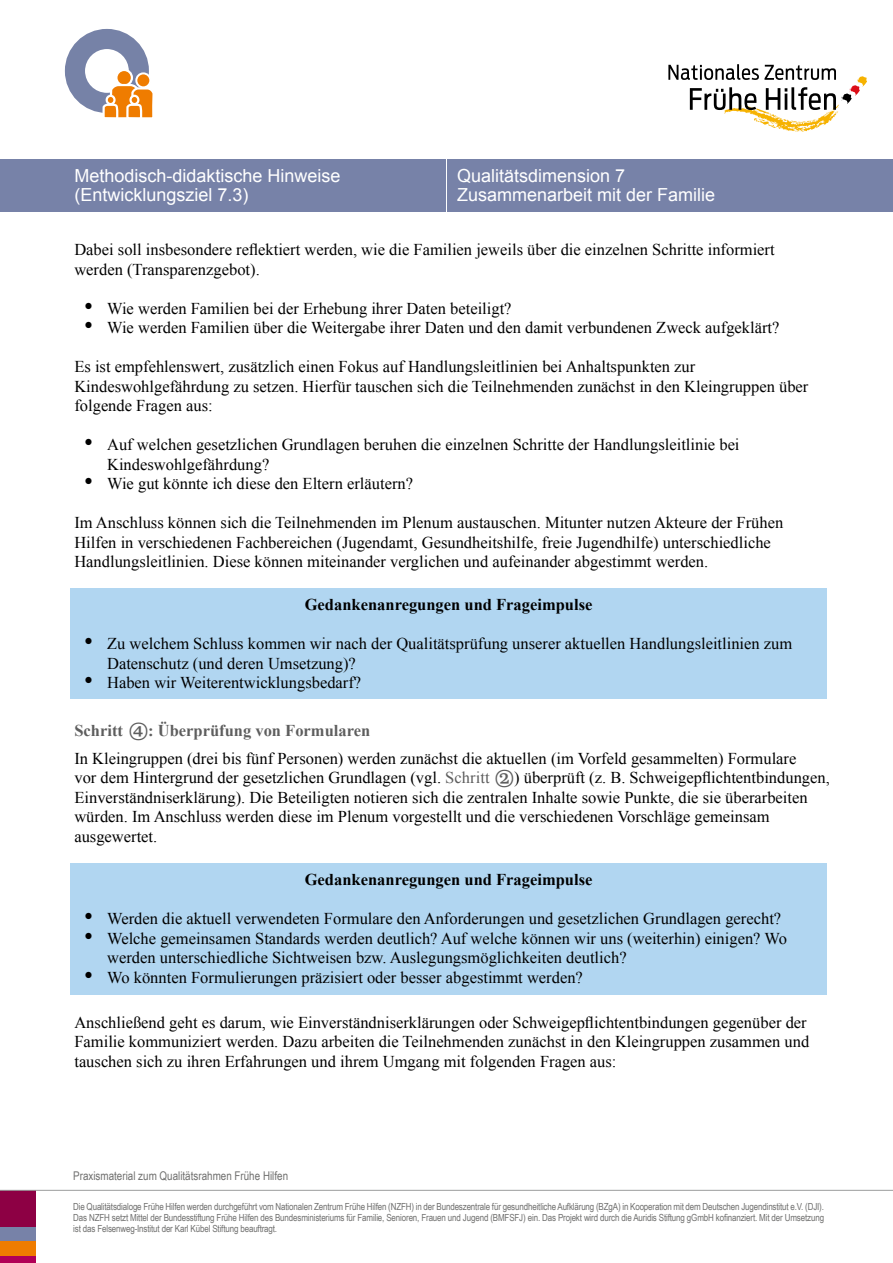
<style>
.page{position:relative;width:893px;height:1263px;background:#fff}
.page>*{position:absolute;margin:0;border:0;box-sizing:border-box;transform-origin:0 0}
.t1{font:18px/19.5px "Arial";color:#fff}
.p_Fließtext{font:16.5px/19.5px "Times New Roman";color:#000}
.t2{font:700 16.5px "Times New Roman";color:#000}
.t3{font:700 16.5px "Times New Roman";color:#5e5e5e}
.t4{font:12px "Arial Narrow";color:#6f6f6e}
.t5{font:9.75px/11.2px "Arial Narrow";letter-spacing:-.015em;color:#6f6f6e;text-align:justify}
.s1{font-family:"Abril Text Lt";font-weight:400;font-size:28.5px}
.s2{color:#5e5e5e}
.s3{font-family:"Abril Text Lt";font-size:28.2px;color:#5e5e5e}
</style>
<div class="page">
<div style="left:0;top:1255px;width:35px;height:8px;background:#b10057"></div>
<div style="left:0;top:1191px;width:35px;height:36px;background:#8d0044"></div>
<div style="left:0;top:1227px;width:35px;height:14px;background:#7782a8"></div>
<div style="left:0;top:1241px;width:35px;height:14px;background:#ef7c00"></div>
<div style="left:0;top:159px;width:893px;height:53px;background:#7782a8"></div>
<hr style="left:446px;top:147px;width:1px;height:74px;background:#fff">
<hr style="left:0;top:1190px;width:893px;height:1px;background:#9c9d9d">
<svg style="left:668px;top:64px;width:199px;height:68px"></svg>
<div style="left:65px;top:29px;width:84px;height:84px;border:20px solid #7682a7;border-radius:50%"></div>
<div style="left:116px;top:70px;width:16px;height:15px;background:#ef7c00;border-radius:50%"></div>
<div style="left:115px;top:69px;width:18px;height:18px;border:2px solid #fff;border-radius:50%"></div>
<div style="left:136px;top:73px;width:14px;height:14px;background:#ef7c00;border-radius:50%"></div>
<div style="left:135px;top:72px;width:16px;height:16px;border:2px solid #fff;border-radius:50%"></div>
<svg style="left:101px;top:82px;width:52px;height:36px"></svg>
<div style="left:70px;top:588px;width:757px;height:111px;background:#b1d6f1"></div>
<div style="left:70px;top:863px;width:757px;height:132px;background:#b1d6f1"></div>
<p class="t1" style="left:74px;top:166px;width:268px">Methodisch-didaktische Hinweise (Entwicklungsziel 7.3)</p>
<p class="t1" style="left:457px;top:166px;width:260px">Qualitätsdimension 7<br>Zusammenarbeit mit der Familie</p>
<p class="p_Fließtext" style="left:74px;top:240px;width:702px">Dabei soll insbesondere reflektiert werden, wie die Familien jeweils über die einzelnen Schritte informiert werden (Transparenzgebot).</p>
<p class="p_Fließtext" style="left:84px;top:298px;width:429px">• Wie werden Familien bei der Erhebung ihrer Daten beteiligt?</p>
<p class="p_Fließtext" style="left:84px;top:318px;width:697px">• Wie werden Familien über die Weitergabe ihrer Daten und den damit verbundenen Zweck aufgeklärt?</p>
<p class="p_Fließtext" style="left:74px;top:357px;width:735px">Es ist empfehlenswert, zusätzlich einen Fokus auf Handlungsleitlinien bei Anhaltspunkten zur<br>Kindeswohlgefährdung zu setzen. Hierfür tauschen sich die Teilnehmenden zunächst in den Kleingruppen über folgende Fragen aus:</p>
<p class="p_Fließtext" style="left:107px;top:435px;width:634px;text-indent:-23px">• Auf welchen gesetzlichen Grundlagen beruhen die einzelnen Schritte der Handlungsleitlinie bei<br>Kindeswohlgefährdung?</p>
<p class="p_Fließtext" style="left:84px;top:474px;width:331px">• Wie gut könnte ich diese den Eltern erläutern?</p>
<p class="p_Fließtext" style="left:74px;top:513px;width:710px">Im Anschluss können sich die Teilnehmenden im Plenum austauschen. Mitunter nutzen Akteure der Frühen<br>Hilfen in verschiedenen Fachbereichen (Jugendamt, Gesundheitshilfe, freie Jugendhilfe) unterschiedliche<br>Handlungsleitlinien. Diese können miteinander verglichen und aufeinander abgestimmt werden.</p>
<p class="t2" style="left:305px;top:593px;width:289px">Gedankenanregungen und Frageimpulse</p>
<p class="p_Fließtext" style="left:107px;top:634px;width:687px;text-indent:-23px">• Zu welchem Schluss kommen wir nach der Qualitätsprüfung unserer aktuellen Handlungsleitlinien zum<br>Datenschutz (und deren Umsetzung)?</p>
<p class="p_Fließtext" style="left:84px;top:673px;width:279px">• Haben wir Weiterentwicklungsbedarf?</p>
<h3 class="t3" style="left:74px;top:719px;width:297px">Schritt <span class="s1">4</span>: Überprüfung von Formularen</h3>
<p class="p_Fließtext" style="left:74px;top:748px;width:757px">In Kleingruppen (drei bis fünf Personen) werden zunächst die aktuellen (im Vorfeld gesammelten) Formulare<br>vor dem Hintergrund der gesetzlichen Grundlagen (vgl. <span class="s2">Schritt</span> <span class="s3">2</span>) überprüft (z. B. Schweigepflichtentbindungen, Einverständniserklärung). Die Beteiligten notieren sich die zentralen Inhalte sowie Punkte, die sie überarbeiten würden. Im Anschluss werden diese im Plenum vorgestellt und die verschiedenen Vorschläge gemeinsam ausgewertet.</p>
<p class="t2" style="left:305px;top:868px;width:289px">Gedankenanregungen und Frageimpulse</p>
<p class="p_Fließtext" style="left:84px;top:909px;width:699px">• Werden die aktuell verwendeten Formulare den Anforderungen und gesetzlichen Grundlagen gerecht?</p>
<p class="p_Fließtext" style="left:107px;top:928px;width:681px;text-indent:-23px">• Welche gemeinsamen Standards werden deutlich? Auf welche können wir uns (weiterhin) einigen? Wo werden unterschiedliche Sichtweisen bzw. Auslegungsmöglichkeiten deutlich?</p>
<p class="p_Fließtext" style="left:84px;top:967px;width:501px">• Wo könnten Formulierungen präzisiert oder besser abgestimmt werden?</p>
<p class="p_Fließtext" style="left:74px;top:1012px;width:736px">Anschließend geht es darum, wie Einverständniserklärungen oder Schweigepflichtentbindungen gegenüber der<br>Familie kommuniziert werden. Dazu arbeiten die Teilnehmenden zunächst in den Kleingruppen zusammen und tauschen sich zu ihren Erfahrungen und ihrem Umgang mit folgenden Fragen aus:</p>
<p class="t4" style="left:73px;top:1166px;width:216px">Praxismaterial zum Qualitätsrahmen Frühe Hilfen</p>
<p class="t5" style="left:73px;top:1200px;width:752px">Die Qualitätsdialoge Frühe Hilfen werden durchgeführt vom Nationalen Zentrum Frühe Hilfen (NZFH) in der Bundeszentrale für gesundheitliche Aufklärung (BZgA) in Kooperation mit dem Deutschen Jugendinstitut e.V. (DJI).<br>Das NZFH setzt Mittel der Bundesstiftung Frühe Hilfen des Bundesministeriums für Familie, Senioren, Frauen und Jugend (BMFSFJ) ein. Das Projekt wird durch die Auridis Stiftung gGmbH kofinanziert. Mit der Umsetzung ist das Felsenweg-Institut der Karl Kübel Stiftung beauftragt.</p>
</div>
